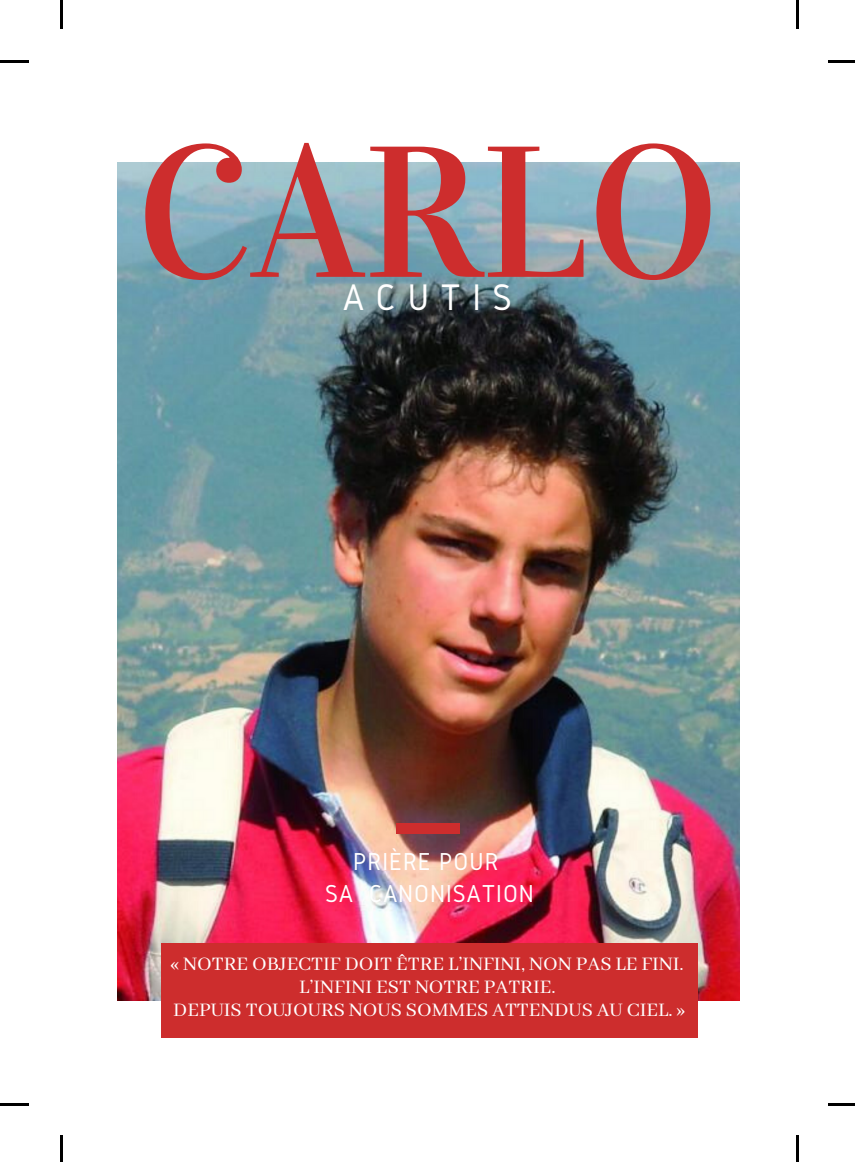
<style>
.page{position:relative;width:855px;height:1162px;background:#fff}
.page>*{position:absolute;margin:0;border:0;box-sizing:border-box;transform-origin:0 0}
.t1{font:186.55px "Vidaloka";color:#cd2d2d}
.t2{font:38.5px "Gidole";letter-spacing:.3em;color:#fff}
.t3{font:25.55px "Gidole";letter-spacing:.04em;color:#fff}
.t4{font:21.35px "Abhaya Libre";color:#fff}
</style>
<div class="page">
<img style="left:117px;top:162px;width:622px;height:838px">
<div style="left:161px;top:943px;width:536px;height:94px;background:#cd2d2d"></div>
<div style="left:396px;top:823px;width:63px;height:10px;background:#cd2d2d"></div>
<hr style="left:60px;top:0;width:3px;height:29px;background:#000">
<hr style="left:0;top:60px;width:29px;height:3px;background:#000">
<hr style="left:795px;top:0;width:3px;height:29px;background:#000">
<hr style="left:827px;top:60px;width:27px;height:3px;background:#000">
<hr style="left:60px;top:1134px;width:3px;height:27px;background:#000">
<hr style="left:0;top:1102px;width:29px;height:3px;background:#000">
<hr style="left:795px;top:1134px;width:3px;height:27px;background:#000">
<hr style="left:827px;top:1102px;width:27px;height:3px;background:#000">
<p class="t1" style="left:136px;top:101px;width:584px">CARLO</p>
<p class="t2" style="left:343px;top:275px;width:170px">ACUTIS</p>
<p class="t3" style="left:353px;top:847px;width:147px">PRIÈRE POUR</p>
<p class="t3" style="left:325px;top:878px;width:210px">SA CANONISATION</p>
<p class="t4" style="left:170px;top:951px;width:514px">« NOTRE OBJECTIF DOIT ÊTRE L’INFINI, NON PAS LE FINI.</p>
<p class="t4" style="left:299px;top:974px;width:258px">L’INFINI EST NOTRE PATRIE.</p>
<p class="t4" style="left:173px;top:997px;width:513px">DEPUIS TOUJOURS NOUS SOMMES ATTENDUS AU CIEL. »</p>
</div>
